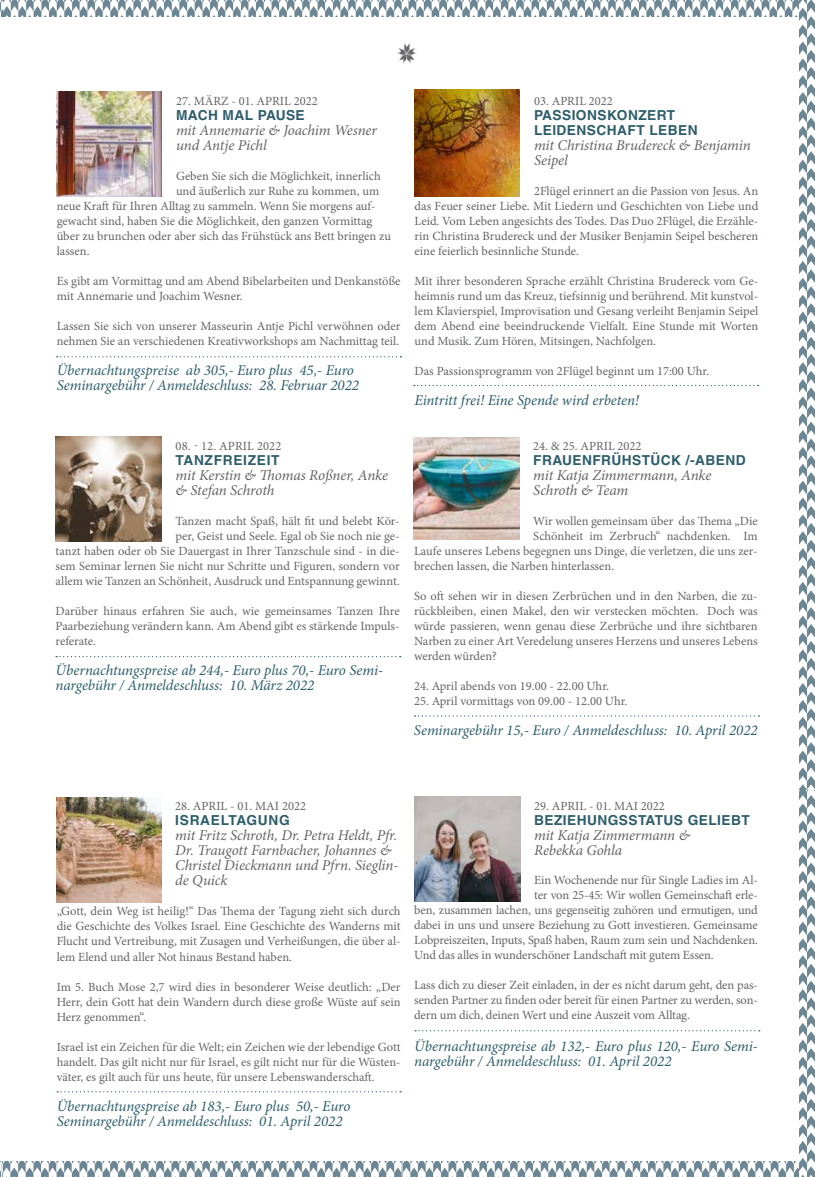
<style>
.page{position:relative;width:815px;height:1177px;background:#fff}
.page>*{position:absolute;margin:0;border:0;box-sizing:border-box;transform-origin:0 0}
.t1{font:italic 15px/15px "Minion Pro";letter-spacing:-.01em;color:#2e5e6b}
.t2{font:italic 15px/15px "Minion Pro";letter-spacing:-.01em;color:#636466}
.t3{font:700 13.75px/15px "Helvetica";letter-spacing:.03em;color:#2e5e6b}
.t4{font:700 13.75px "Helvetica";letter-spacing:.05em;color:#2e5e6b}
.t5{font:12.5px/15px "Minion Pro";letter-spacing:-.005em;color:#636466;text-align:justify}
</style>
<div class="page">
<svg style="left:3px;top:0;width:406px;height:16px"></svg>
<svg style="left:409px;top:0;width:391px;height:16px"></svg>
<img style="left:1px;top:1161px;width:402px;height:15px">
<svg style="left:403px;top:1161px;width:397px;height:15px"></svg>
<svg style="left:800px;top:0;width:15px;height:393px"></svg>
<svg style="left:800px;top:393px;width:15px;height:397px"></svg>
<svg style="left:800px;top:790px;width:15px;height:386px"></svg>
<img style="left:397px;top:43px;width:19px;height:20px">
<svg style="left:57px;top:1091px;width:344px;height:1px"></svg>
<img style="left:57px;top:797px;width:104px;height:105px">
<svg style="left:56px;top:656px;width:345px;height:1px"></svg>
<img style="left:56px;top:436px;width:105px;height:106px">
<img style="left:415px;top:90px;width:105px;height:106px">
<svg style="left:414px;top:385px;width:345px;height:1px"></svg>
<svg style="left:57px;top:356px;width:344px;height:1px"></svg>
<img style="left:57px;top:92px;width:105px;height:105px">
<svg style="left:415px;top:1030px;width:345px;height:1px"></svg>
<img style="left:415px;top:796px;width:105px;height:105px">
<svg style="left:415px;top:715px;width:344px;height:1px"></svg>
<img style="left:414px;top:438px;width:105px;height:101px">
<p class="t5" style="left:176px;top:94px;width:143px">27. MÄRZ - 01. APRIL 2022</p>
<p class="t3" style="left:176px;top:107px;width:58px">MACH MAL</p>
<p class="t3" style="left:258px;top:107px;width:48px">PAUSE</p>
<p class="t2" style="left:176px;top:123px;width:203px">mit Annemarie &amp; Joachim Wesner und Antje Pichl</p>
<p class="t5" style="left:176px;top:169px;width:206px">Geben Sie sich die Möglichkeit, innerlich</p>
<p class="t5" style="left:176px;top:184px;width:205px">und äußerlich zur Ruhe zu kommen, um</p>
<p class="t5" style="left:57px;top:199px;width:320px">neue Kraft für Ihren Alltag zu sammeln. Wenn Sie morgens auf-</p>
<p class="t5" style="left:57px;top:214px;width:317px">gewacht sind, haben Sie die Möglichkeit, den ganzen Vormittag</p>
<p class="t5" style="left:57px;top:229px;width:336px">über zu brunchen oder aber sich das Frühstück ans Bett bringen zu</p>
<p class="t5" style="left:57px;top:244px;width:34px">lassen.</p>
<p class="t5" style="left:57px;top:274px;width:345px">Es gibt am Vormittag und am Abend Bibelarbeiten und Denkanstöße mit Annemarie und Joachim Wesner.</p>
<p class="t5" style="left:57px;top:319px;width:345px">Lassen Sie sich von unserer Masseurin Antje Pichl verwöhnen oder nehmen Sie an verschiedenen Kreativworkshops am Nachmittag teil.</p>
<p class="t1" style="left:57px;top:363px;width:304px">Übernachtungspreise ab 305,- Euro plus 45,- Euro<br>Seminargebühr / Anmeldeschluss: 28. Februar 2022</p>
<p class="t5" style="left:176px;top:439px;width:60px">08. - 12. April</p>
<p class="t5" style="left:257px;top:439px;width:26px">2022</p>
<p class="t3" style="left:176px;top:452px;width:48px">TANZFREI</p>
<p class="t3" style="left:248px;top:452px;width:18px">ZEIT</p>
<p class="t2" style="left:176px;top:468px;width:214px">mit Kerstin &amp; Thomas Roßner, Anke &amp; Stefan Schroth</p>
<p class="t5" style="left:56px;top:514px;width:346px;text-align:right">Tanzen macht Spaß, hält fit und belebt Kör-<br>per, Geist und Seele. Egal ob Sie noch nie ge-<br>tanzt haben oder ob Sie Dauergast in Ihrer Tanzschule sind - in die&shy;sem Seminar lernen Sie nicht nur Schritte und Figuren, sondern vor allem wie Tanzen an Schönheit, Ausdruck und Entspannung gewinnt.</p>
<p class="t5" style="left:56px;top:604px;width:346px">Darüber hinaus erfahren Sie auch, wie gemeinsames Tanzen Ihre Paarbeziehung verändern kann. Am Abend gibt es stärkende Impuls&shy;referate.</p>
<p class="t1" style="left:56px;top:663px;width:329px">Übernachtungspreise ab 244,- Euro plus 70,- Euro Semi&shy;nargebühr / Anmeldeschluss: 10. März 2022</p>
<p class="t5" style="left:534px;top:94px;width:80px">03. APRIL 2022</p>
<p class="t3" style="left:534px;top:107px;width:165px">PASSIONSKONZERT<br>LEIDENSCHAFT LEBEN</p>
<p class="t2" style="left:534px;top:138px;width:218px">mit Christina Brudereck &amp; Benjamin<br>Seipel</p>
<p class="t5" style="left:415px;top:184px;width:345px;text-indent:119px">2Flügel erinnert an die Passion von Jesus. An das Feuer seiner Liebe. Mit Liedern und Geschichten von Liebe und Leid. Vom Leben angesichts des Todes. Das Duo 2Flügel, die Erzähle&shy;rin Christina Brudereck und der Musiker Benjamin Seipel bescheren eine feierlich besinnliche Stunde.</p>
<p class="t5" style="left:415px;top:274px;width:345px">Mit ihrer besonderen Sprache erzählt Christina Brudereck vom Ge&shy;heimnis rund um das Kreuz, tiefsinnig und berührend. Mit kunstvol&shy;lem Klavierspiel, Improvisation und Gesang verleiht Benjamin Seipel dem Abend eine beeindruckende Vielfalt. Eine Stunde mit Worten und Musik. Zum Hören, Mitsingen, Nachfolgen.</p>
<p class="t5" style="left:415px;top:364px;width:296px">Das Passionsprogramm von 2Flügel beginnt um 17:00 Uhr.</p>
<p class="t1" style="left:415px;top:393px;width:226px">Eintritt frei! Eine Spende wird erbeten!</p>
<p class="t5" style="left:533px;top:439px;width:110px">24. &amp; 25. APRIL 2022</p>
<p class="t3" style="left:533px;top:452px;width:214px">FRAUENFRÜHSTÜCK /-ABEND</p>
<p class="t2" style="left:533px;top:468px;width:180px">mit Katja Zimmermann, Anke<br>Schroth &amp; Team</p>
<p class="t5" style="left:533px;top:514px;width:226px">Wir wollen gemeinsam über das Thema „Die</p>
<p class="t5" style="left:533px;top:529px;width:226px">Schönheit im Zerbruch“ nachdenken. Im</p>
<p class="t5" style="left:414px;top:544px;width:345px">Laufe unseres Lebens begegnen uns Dinge, die verletzen, die uns zer-</p>
<p class="t5" style="left:414px;top:559px;width:202px">brechen lassen, die Narben hinterlassen.</p>
<p class="t5" style="left:414px;top:589px;width:345px">So oft sehen wir in diesen Zerbrüchen und in den Narben, die zu&shy;rückbleiben, einen Makel, den wir verstecken möchten. Doch was würde passieren, wenn genau diese Zerbrüche und ihre sichtbaren Narben zu einer Art Veredelung unseres Herzens und unseres Lebens werden würden?</p>
<p class="t5" style="left:414px;top:679px;width:197px">24. April abends von 19.00 - 22.00 Uhr.</p>
<p class="t5" style="left:414px;top:694px;width:215px">25. April vormittags von 09.00 - 12.00 Uhr.</p>
<p class="t1" style="left:414px;top:723px;width:345px">Seminargebühr 15,- Euro / Anmeldeschluss: 10. April 2022</p>
<p class="t5" style="left:175px;top:799px;width:132px">28. APRIL - 01. MAI 2022</p>
<p class="t4" style="left:175px;top:812px;width:114px">ISRAELTAGUNG</p>
<p class="t2" style="left:175px;top:828px;width:225px">mit Fritz Schroth, Dr. Petra Heldt, Pfr.<br>Dr. Traugott Farnbacher, Johannes &amp;<br>Christel Dieckmann und Pfrn. Sieglin&shy;de Quick</p>
<p class="t5" style="left:57px;top:904px;width:345px">„Gott, dein Weg ist heilig!“ Das Thema der Tagung zieht sich durch die Geschichte des Volkes Israel. Eine Geschichte des Wanderns mit Flucht und Vertreibung, mit Zusagen und Verheißungen, die über al&shy;lem Elend und aller Not hinaus Bestand haben.</p>
<p class="t5" style="left:57px;top:979px;width:345px">Im 5. Buch Mose 2,7 wird dies in besonderer Weise deutlich: „Der Herr, dein Gott hat dein Wandern durch diese große Wüste auf sein Herz genommen“.</p>
<p class="t5" style="left:57px;top:1039px;width:345px">Israel ist ein Zeichen für die Welt; ein Zeichen wie der lebendige Gott handelt. Das gilt nicht nur für Israel, es gilt nicht nur für die Wüsten&shy;väter, es gilt auch für uns heute, für unsere Lebenswanderschaft.</p>
<p class="t1" style="left:57px;top:1098px;width:295px">Übernachtungspreise ab 183,- Euro plus 50,- Euro<br>Seminargebühr / Anmeldeschluss: 01. April 2022</p>
<p class="t5" style="left:534px;top:799px;width:132px">29. APRIL - 01. MAI 2022</p>
<p class="t3" style="left:534px;top:812px;width:217px">BEZIEHUNGSSTATUS GELIEBT</p>
<p class="t2" style="left:534px;top:828px;width:157px">mit Katja Zimmermann &amp;<br>Rebekka Gohla</p>
<p class="t5" style="left:534px;top:872px;width:225px">Ein Wochenende nur für Single Ladies im Al-</p>
<p class="t5" style="left:534px;top:887px;width:225px">ter von 25-45: Wir wollen Gemeinschaft erle-</p>
<p class="t5" style="left:414px;top:902px;width:345px">ben, zusammen lachen, uns gegenseitig zuhören und ermutigen, und</p>
<p class="t5" style="left:414px;top:917px;width:345px">dabei in uns und unsere Beziehung zu Gott investieren. Gemeinsame</p>
<p class="t5" style="left:414px;top:932px;width:345px">Lobpreiszeiten, Inputs, Spaß haben, Raum zum sein und Nachdenken.</p>
<p class="t5" style="left:414px;top:947px;width:301px">Und das alles in wunderschöner Landschaft mit gutem Essen.</p>
<p class="t5" style="left:414px;top:977px;width:345px">Lass dich zu dieser Zeit einladen, in der es nicht darum geht, den pas&shy;senden Partner zu finden oder bereit für einen Partner zu werden, son&shy;dern um dich, deinen Wert und eine Auszeit vom Alltag.</p>
<p class="t1" style="left:414px;top:1038px;width:345px">Übernachtungspreise ab 132,- Euro plus 120,- Euro Semi&shy;nargebühr / Anmeldeschluss: 01. April 2022</p>
</div>
